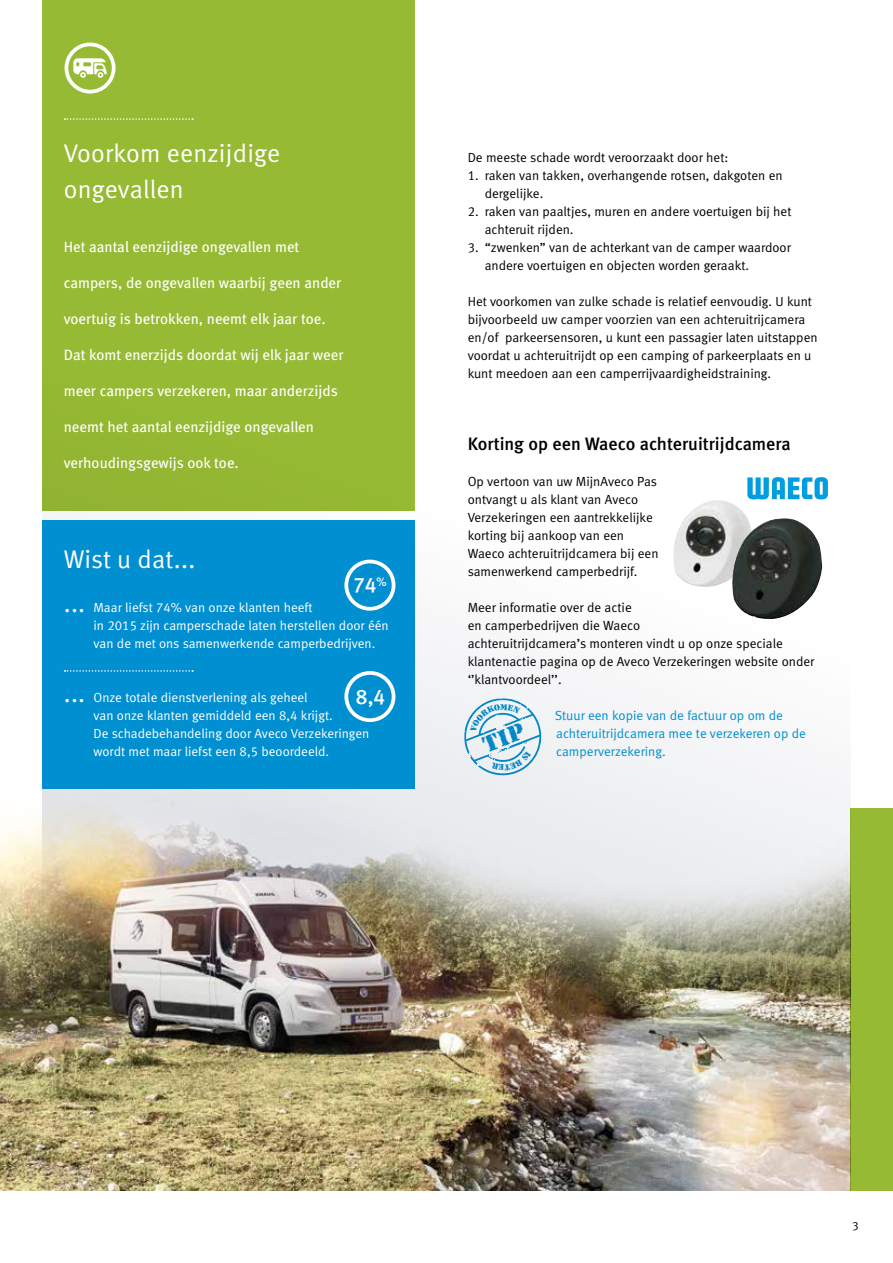
<style>
.page{position:relative;width:893px;height:1263px;background:#fff}
.page>*{position:absolute;margin:0;border:0;box-sizing:border-box;transform-origin:0 0}
.t1{font:25.5px/36px "Meta Normal LF";letter-spacing:.01em;color:#fff}
.t2{font:21px "Meta Medium LF";color:#fff}
.t3{font:18px "Meta Medium LF";color:#000}
.t4{font:15px "Meta Book LF";color:#fff}
.t5{font:13.2px/18px "Meta Normal LF";color:#000}
.t6{font:13.2px/18px "Meta Normal LF";color:#fff}
.t7{font:13.2px/18px "Meta Normal LF";color:#008fd0}
.t8{font:12px "Meta Normal LF";color:#000}
.s1{font-size:25.5px}
</style>
<div class="page">
<img style="left:0;top:761px;width:850px;height:430px">
<div style="left:850px;top:808px;width:43px;height:383px;background:#97ba34"></div>
<div style="left:43px;top:0;width:372px;height:510px;background:#97ba34"></div>
<svg style="left:65px;top:118px;width:128px;height:2px"></svg>
<svg style="left:65px;top:43px;width:51px;height:51px"></svg>
<div style="left:43px;top:521px;width:372px;height:268px;background:#008fd0"></div>
<svg style="left:344px;top:560px;width:51px;height:51px"></svg>
<svg style="left:344px;top:671px;width:51px;height:51px"></svg>
<svg style="left:65px;top:670px;width:128px;height:2px"></svg>
<img style="left:673px;top:500px;width:74px;height:87px">
<img style="left:728px;top:518px;width:94px;height:101px">
<svg style="left:747px;top:477px;width:81px;height:22px"></svg>
<svg style="left:464px;top:698px;width:81px;height:80px"></svg>
<h1 class="t1" style="left:64px;top:135px;width:218px">Voorkom eenzijdige ongevallen</h1>
<p class="t4" style="left:64px;top:238px;width:237px">Het aantal eenzijdige ongevallen met</p>
<p class="t4" style="left:64px;top:274px;width:279px">campers, de ongevallen waarbij geen ander</p>
<p class="t4" style="left:64px;top:310px;width:263px">voertuig is betrokken, neemt elk jaar toe.</p>
<p class="t4" style="left:64px;top:346px;width:281px">Dat komt enerzijds doordat wij elk jaar weer</p>
<p class="t4" style="left:64px;top:382px;width:276px">meer campers verzekeren, maar anderzijds</p>
<p class="t4" style="left:64px;top:418px;width:252px">neemt het aantal eenzijdige ongevallen</p>
<p class="t4" style="left:64px;top:454px;width:177px">verhoudingsgewijs ook toe.</p>
<h1 class="t1" style="left:64px;top:541px;width:133px">Wist u dat...</h1>
<h2 class="t2" style="left:353px;top:573px;width:35px">74<sup>%</sup></h2>
<p class="t6" style="left:94px;top:598px;width:297px;text-indent:-30px"><span class="s1">...</span> Maar liefst 74% van onze klanten heeft<br>in 2015 zijn camperschade laten herstellen door één van de met ons samenwerkende camperbedrijven.</p>
<h2 class="t2" style="left:356px;top:684px;width:31px">8,4</h2>
<p class="t6" style="left:94px;top:688px;width:277px;text-indent:-30px"><span class="s1">...</span> Onze totale dienstverlening als geheel<br>van onze klanten gemiddeld een 8,4 krijgt.<br>De schadebehandeling door Aveco Verzekeringen wordt met maar liefst een 8,5 beoordeeld.</p>
<p class="t5" style="left:468px;top:148px;width:262px">De meeste schade wordt veroorzaakt door het:</p>
<p class="t5" style="left:485px;top:166px;width:299px;text-indent:-17px">1. raken van takken, overhangende rotsen, dakgoten en dergelijke.</p>
<p class="t5" style="left:485px;top:202px;width:308px;text-indent:-17px">2. raken van paaltjes, muren en andere voertuigen bij het achteruit rijden.</p>
<p class="t5" style="left:485px;top:238px;width:308px;text-indent:-17px">3. “zwenken” van de achterkant van de camper waardoor andere voertuigen en objecten worden geraakt.</p>
<p class="t5" style="left:468px;top:292px;width:351px">Het voorkomen van zulke schade is relatief eenvoudig. U kunt bijvoorbeeld uw camper voorzien van een achteruitrijcamera en/of parkeersensoren, u kunt een passagier laten uitstappen voordat u achteruitrijdt op een camping of parkeerplaats en u kunt meedoen aan een camperrijvaardigheidstraining.</p>
<h3 class="t3" style="left:468px;top:433px;width:324px">Korting op een Waeco achteruitrijdcamera</h3>
<p class="t5" style="left:468px;top:472px;width:192px">Op vertoon van uw MijnAveco Pas ontvangt u als klant van Aveco<br>Verzekeringen een aantrekkelijke korting bij aankoop van een<br>Waeco achteruitrijdcamera bij een samenwerkend camperbedrijf.</p>
<p class="t5" style="left:468px;top:598px;width:348px">Meer informatie over de actie<br>en camperbedrijven die Waeco<br>achteruitrijdcamera’s monteren vindt u op onze speciale klantenactie pagina op de Aveco Verzekeringen website onder ‘’klantvoordeel’’.</p>
<p class="t7" style="left:555px;top:706px;width:253px">Stuur een kopie van de factuur op om de achteruitrijdcamera mee te verzekeren op de</p>
<p class="t7" style="left:556px;top:742px;width:111px">camperverzekering.</p>
<p class="t8" style="left:852px;top:1219px;width:8px">3</p>
</div>
